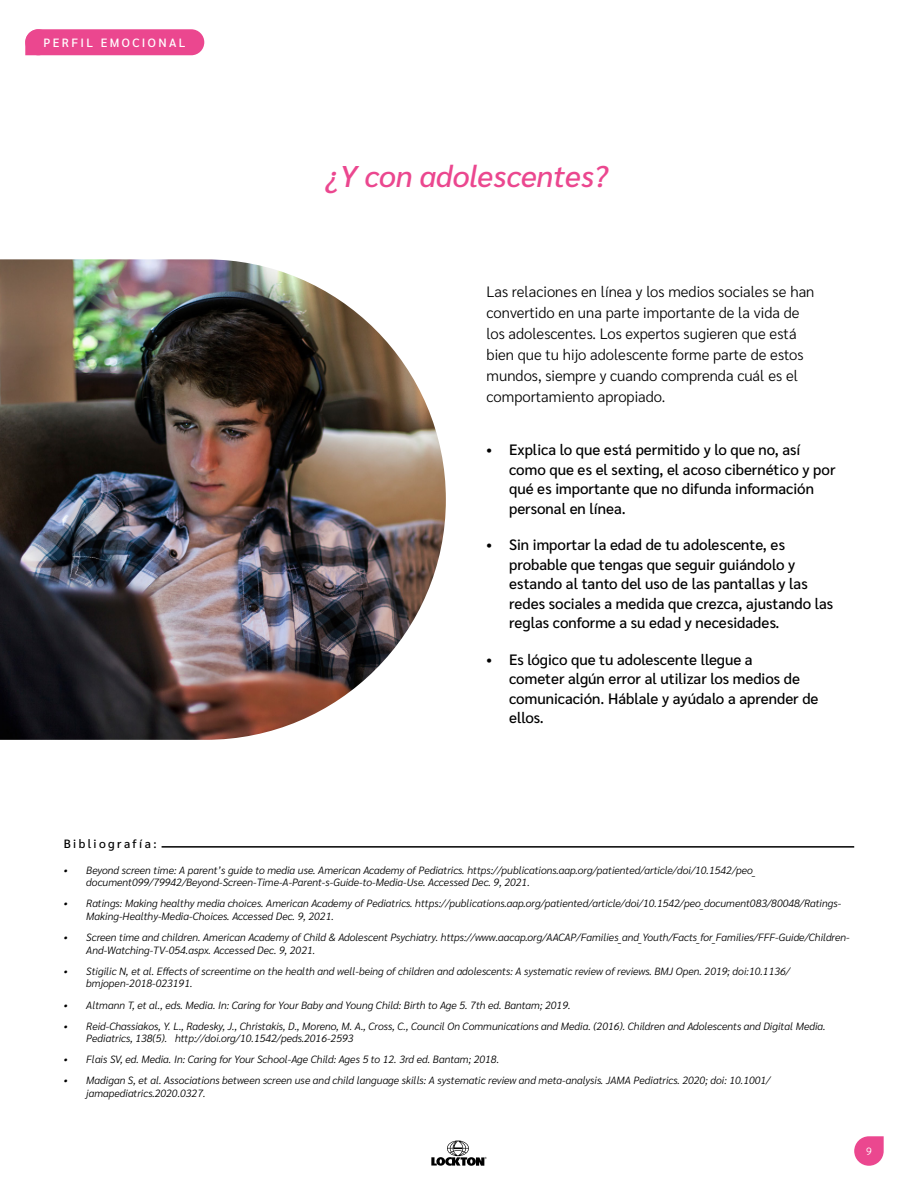
<style>
.page{position:relative;width:918px;height:1188px;background:#fff}
.page>*{position:absolute;margin:0;border:0;box-sizing:border-box;transform-origin:0 0}
.t1{font:italic 500 30px "Sarabun";color:#eb478f}
.t2{font:500 15px/19.5px "Sarabun";color:#000}
.t3{font:300 15px/21px "Sarabun";color:#000}
.t4{font:500 12px "Sarabun";letter-spacing:.2em;color:#fff}
.t5{font:500 12px "Sarabun";letter-spacing:.2em;color:#000}
.t6{font:italic 300 10.5px/12.6px "Sarabun";color:#000}
.t7{font:300 10.5px "Sarabun";color:#fff}
</style>
<div class="page">
<svg style="left:431px;top:1140px;width:56px;height:26px"></svg>
<img style="left:0;top:259px;width:446px;height:481px">
<hr style="left:162px;top:846px;width:692px;height:2px;background:#000">
<div style="left:25px;top:29px;width:179px;height:26px;background:#eb478f;border-radius:13px"></div>
<svg style="left:25px;top:29px;width:26px;height:26px"></svg>
<svg style="left:854px;top:1136px;width:30px;height:30px"></svg>
<p class="t4" style="left:43px;top:36px;width:143px">PERFIL EMOCIONAL</p>
<h1 class="t1" style="left:326px;top:159px;width:283px">¿Y con adolescentes?</h1>
<p class="t3" style="left:487px;top:281px;width:329px">Las relaciones en línea y los medios sociales se han convertido en una parte importante de la vida de los adolescentes. Los expertos sugieren que está bien que tu hijo adolescente forme parte de estos mundos, siempre y cuando comprenda cuál es el comportamiento apropiado.</p>
<h2 class="t2" style="left:509px;top:440px;width:328px;text-indent:-22px">• Explica lo que está permitido y lo que no, así como que es el sexting, el acoso cibernético y por qué es importante que no difunda información personal en línea.</h2>
<h2 class="t2" style="left:509px;top:535px;width:326px;text-indent:-22px">• Sin importar la edad de tu adolescente, es probable que tengas que seguir guiándolo y estando al tanto del uso de las pantallas y las redes sociales a medida que crezca, ajustando las reglas conforme a su edad y necesidades.</h2>
<h2 class="t2" style="left:509px;top:650px;width:311px;text-indent:-22px">• Es lógico que tu adolescente llegue a<br>cometer algún error al utilizar los medios de comunicación. Háblale y ayúdalo a aprender de ellos.</h2>
<p class="t5" style="left:64px;top:837px;width:94px">Bibliografía:</p>
<p class="t6" style="left:86px;top:864px;width:671px;text-indent:-23px">• Beyond screen time: A parent’s guide to media use. American Academy of Pediatrics. https://publications.aap.org/patiented/article/doi/10.1542/peo_ document099/79942/Beyond-Screen-Time-A-Parent-s-Guide-to-Media-Use. Accessed Dec. 9, 2021.</p>
<p class="t6" style="left:86px;top:897px;width:757px;text-indent:-23px">• Ratings: Making healthy media choices. American Academy of Pediatrics. https://publications.aap.org/patiented/article/doi/10.1542/peo_document083/80048/Ratings-<br>Making-Healthy-Media-Choices. Accessed Dec. 9, 2021.</p>
<p class="t6" style="left:86px;top:931px;width:765px;text-indent:-23px">• Screen time and children. American Academy of Child &amp; Adolescent Psychiatry. https://www.aacap.org/AACAP/Families_and_Youth/Facts_for_Families/FFF-Guide/Children-<br>And-Watching-TV-054.aspx. Accessed Dec. 9, 2021.</p>
<p class="t6" style="left:86px;top:965px;width:705px;text-indent:-23px">• Stigilic N, et al. Effects of screentime on the health and well-being of children and adolescents: A systematic review of reviews. BMJ Open. 2019; doi:10.1136/ bmjopen-2018-023191.</p>
<p class="t6" style="left:64px;top:999px;width:508px">• Altmann T, et al., eds. Media. In: Caring for Your Baby and Young Child: Birth to Age 5. 7th ed. Bantam; 2019.</p>
<p class="t6" style="left:86px;top:1020px;width:741px;text-indent:-23px">• Reid-Chassiakos, Y. L., Radesky, J., Christakis, D., Moreno, M. A., Cross, C., Council On Communications and Media. (2016). Children and Adolescents and Digital Media.<br>Pediatrics, 138(5). http://doi.org/10.1542/peds.2016-2593</p>
<p class="t6" style="left:64px;top:1053px;width:437px">• Flais SV, ed. Media. In: Caring for Your School-Age Child: Ages 5 to 12. 3rd ed. Bantam; 2018.</p>
<p class="t6" style="left:86px;top:1074px;width:686px;text-indent:-23px">• Madigan S, et al. Associations between screen use and child language skills: A systematic review and meta-analysis. JAMA Pediatrics. 2020; doi: 10.1001/ jamapediatrics.2020.0327.</p>
<p class="t7" style="left:866px;top:1145px;width:7px">9</p>
</div>
